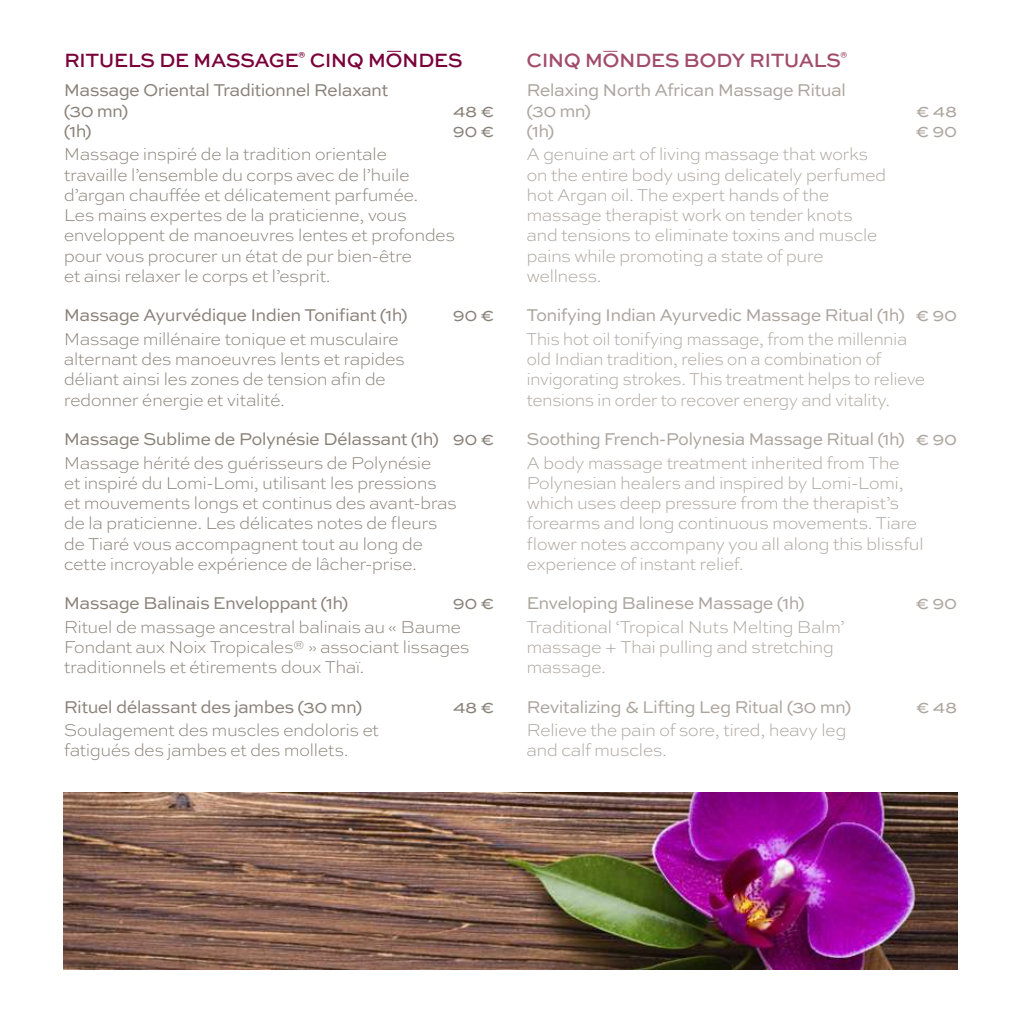
<style>
.page{position:relative;width:1021px;height:1021px;background:#fff}
.page>*{position:absolute;margin:0;border:0;box-sizing:border-box;transform-origin:0 0}
.t1{font:500 20.25px "Sweet Sans";letter-spacing:-.03em;color:#7a003a}
.t2{font:500 20.25px "Sweet Sans";letter-spacing:-.03em;color:#a14c6b}
.t3{font:300 expanded 18px/20.2px "Sweet Sans";letter-spacing:-.035em;color:#8a8279}
.t4{font:300 expanded 18px/20.2px "Sweet Sans";letter-spacing:-.035em;color:#aca59e}
.t5{font:18px/20.2px "Sweet Sans";letter-spacing:-.04em;color:#aca59e}
.t6{font:18px/20.2px "Sweet Sans";letter-spacing:-.035em;color:#8a8279}
</style>
<div class="page">
<img style="left:64px;top:792px;width:893px;height:177px">
<svg style="left:387px;top:51px;width:14px;height:1px"></svg>
<svg style="left:603px;top:51px;width:14px;height:1px"></svg>
<p class="t1" style="left:64px;top:48px;width:400px">RITUELS DE MASSAGE<sup>®</sup> CINQ MONDES</p>
<p class="t6" style="left:64px;top:81px;width:326px">Massage Oriental Traditionnel Relaxant (30 mn)</p>
<p class="t6" style="left:453px;top:101px;width:43px">48 €</p>
<p class="t6" style="left:64px;top:121px;width:30px">(1h)</p>
<p class="t6" style="left:453px;top:121px;width:43px">90 €</p>
<p class="t3" style="left:64px;top:145px;width:393px">Massage inspiré de la tradition orientale travaille l’ensemble du corps avec de l’huile d’argan chauffée et délicatement parfumée.<br>Les mains expertes de la praticienne, vous enveloppent de manoeuvres lentes et profondes pour vous procurer un état de pur bien-être<br>et ainsi relaxer le corps et l’esprit.</p>
<p class="t6" style="left:64px;top:306px;width:345px">Massage Ayurvédique Indien Tonifiant (1h)</p>
<p class="t6" style="left:453px;top:306px;width:43px">90 €</p>
<p class="t3" style="left:64px;top:329px;width:342px">Massage millénaire tonique et musculaire alternant des manoeuvres lents et rapides déliant ainsi les zones de tension afin de redonner énergie et vitalité.</p>
<p class="t6" style="left:64px;top:429px;width:432px">Massage Sublime de Polynésie Délassant (1h) 90 €</p>
<p class="t3" style="left:64px;top:453px;width:394px">Massage hérité des guérisseurs de Polynésie<br>et inspiré du Lomi-Lomi, utilisant les pressions et mouvements longs et continus des avant-bras de la praticienne. Les délicates notes de fleurs de Tiaré vous accompagnent tout au long de cette incroyable expérience de lâcher-prise.</p>
<p class="t6" style="left:64px;top:593px;width:286px">Massage Balinais Enveloppant (1h)</p>
<p class="t6" style="left:453px;top:593px;width:43px">90 €</p>
<p class="t3" style="left:64px;top:617px;width:407px">Rituel de massage ancestral balinais au « Baume<br>Fondant aux Noix Tropicales® » associant lissages traditionnels et étirements doux Thaï.</p>
<p class="t6" style="left:64px;top:697px;width:300px">Rituel délassant des jambes (30 mn)</p>
<p class="t6" style="left:453px;top:697px;width:43px">48 €</p>
<p class="t3" style="left:64px;top:720px;width:317px">Soulagement des muscles endoloris et fatigués des jambes et des mollets.</p>
<p class="t2" style="left:526px;top:48px;width:322px">CINQ MONDES BODY RITUALS<sup>®</sup></p>
<p class="t5" style="left:526px;top:81px;width:321px">Relaxing North African Massage Ritual (30 mn)</p>
<p class="t5" style="left:915px;top:101px;width:43px">€ 48</p>
<p class="t5" style="left:526px;top:121px;width:30px">(1h)</p>
<p class="t5" style="left:915px;top:121px;width:43px">€ 90</p>
<p class="t4" style="left:526px;top:145px;width:361px">A genuine art of living massage that works on the entire body using delicately perfumed hot Argan oil. The expert hands of the massage therapist work on tender knots and tensions to eliminate toxins and muscle pains while promoting a state of pure wellness.</p>
<p class="t5" style="left:526px;top:306px;width:432px">Tonifying Indian Ayurvedic Massage Ritual (1h) € 90</p>
<p class="t4" style="left:526px;top:329px;width:400px">This hot oil tonifying massage, from the millennia old Indian tradition, relies on a combination of invigorating strokes. This treatment helps to relieve tensions in order to recover energy and vitality.</p>
<p class="t5" style="left:526px;top:429px;width:432px">Soothing French-Polynesia Massage Ritual (1h) € 90</p>
<p class="t4" style="left:526px;top:453px;width:399px">A body massage treatment inherited from The Polynesian healers and inspired by Lomi-Lomi, which uses deep pressure from the therapist’s forearms and long continuous movements. Tiare flower notes accompany you all along this blissful experience of instant relief.</p>
<p class="t5" style="left:526px;top:593px;width:280px">Enveloping Balinese Massage (1h)</p>
<p class="t5" style="left:915px;top:593px;width:43px">€ 90</p>
<p class="t4" style="left:526px;top:617px;width:320px">Traditional ‘Tropical Nuts Melting Balm’ massage + Thai pulling and stretching massage.</p>
<p class="t5" style="left:526px;top:697px;width:326px">Revitalizing &amp; Lifting Leg Ritual (30 mn)</p>
<p class="t5" style="left:915px;top:697px;width:43px">€ 48</p>
<p class="t4" style="left:526px;top:720px;width:322px">Relieve the pain of sore, tired, heavy leg and calf muscles.</p>
</div>
